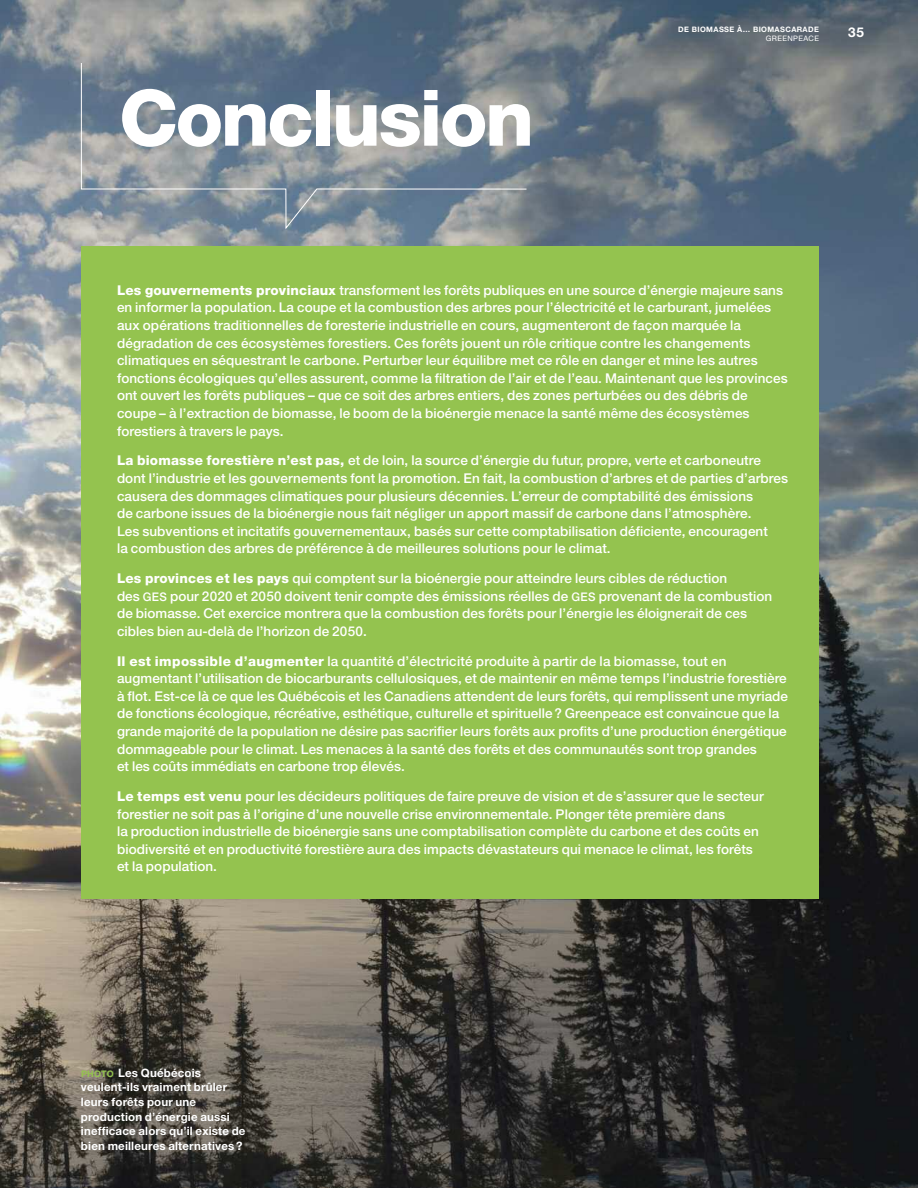
<style>
.page{position:relative;width:918px;height:1188px;background:#fff}
.page>*{position:absolute;margin:0;border:0;box-sizing:border-box;transform-origin:0 0}
.t1{font:800 78px "Helvetica Neue LT Std";letter-spacing:-.03em;color:#fff}
.t2{font:500 13.5px/17.7px "Helvetica Neue LT Std";letter-spacing:.005em;color:#fff}
.t3{font:700 13.5px "Helvetica Neue LT Std";color:#fff}
.t4{font:700 11.55px/14.5px "Helvetica Neue LT Std";letter-spacing:.015em;color:#fff}
.t5{font:700 7.5px "Helvetica Neue LT Std";letter-spacing:.05em;color:#fff}
.t6{font:7.5px "Helvetica Neue LT Std";letter-spacing:.05em;color:#fff}
.s1{font-weight:800}
.s2{font-size:11.85px}
.s3{font-size:9px;color:#94c34f}
</style>
<div class="page">
<img style="left:0;top:0;width:918px;height:1188px">
<div style="left:81px;top:246px;width:738px;height:652px;background:#94c34f"></div>
<svg style="left:81px;top:62px;width:446px;height:168px;background:#7c8995"></svg>
<h1 class="t1" style="left:119px;top:90px;width:417px">Conclusion</h1>
<p class="t5" style="left:678px;top:27px;width:142px">DE BIOMASSE À… BIOMASCARADE</p>
<p class="t6" style="left:766px;top:35px;width:55px">GREENPEACE</p>
<p class="t3" style="left:848px;top:27px;width:17px">35</p>
<p class="t2" style="left:117px;top:282px;width:672px"><span class="s1">Les gouvernements provinciaux</span> transforment les forêts publiques en une source d’énergie majeure sans en informer la population. La coupe et la combustion des arbres pour l’électricité et le carburant, jumelées aux opérations traditionnelles de foresterie industrielle en cours, augmenteront de façon marquée la dégradation de ces écosystèmes forestiers. Ces forêts jouent un rôle critique contre les changements climatiques en séquestrant le carbone. Perturber leur équilibre met ce rôle en danger et mine les autres fonctions écologiques qu’elles assurent, comme la filtration de l’air et de l’eau. Maintenant que les provinces ont ouvert les forêts publiques – que ce soit des arbres entiers, des zones perturbées ou des débris de coupe – à l’extraction de biomasse, le boom de la bioénergie menace la santé même des écosystèmes forestiers à travers le pays.</p>
<p class="t2" style="left:117px;top:453px;width:673px"><span class="s1">La biomasse forestière n’est pas,</span> et de loin, la source d’énergie du futur, propre, verte et carboneutre dont l’industrie et les gouvernements font la promotion. En fait, la combustion d’arbres et de parties d’arbres causera des dommages climatiques pour plusieurs décennies. L’erreur de comptabilité des émissions<br>de carbone issues de la bioénergie nous fait négliger un apport massif de carbone dans l’atmosphère.<br>Les subventions et incitatifs gouvernementaux, basés sur cette comptabilisation déficiente, encouragent<br>la combustion des arbres de préférence à de meilleures solutions pour le climat.</p>
<p class="t2" style="left:117px;top:571px;width:657px"><span class="s1">Les provinces et les pays</span> qui comptent sur la bioénergie pour atteindre leurs cibles de réduction<br>des <span class="s2">GES</span> pour 2020 et 2050 doivent tenir compte des émissions réelles de <span class="s2">GES</span> provenant de la combustion de biomasse. Cet exercice montrera que la combustion des forêts pour l’énergie les éloignerait de ces cibles bien au-delà de l’horizon de 2050.</p>
<p class="t2" style="left:117px;top:653px;width:673px"><span class="s1">Il est impossible d’augmenter</span> la quantité d’électricité produite à partir de la biomasse, tout en augmentant l’utilisation de biocarburants cellulosiques, et de maintenir en même temps l’industrie forestière à flot. Est-ce là ce que les Québécois et les Canadiens attendent de leurs forêts, qui remplissent une myriade de fonctions écologique, récréative, esthétique, culturelle et spirituelle ? Greenpeace est convaincue que la grande majorité de la population ne désire pas sacrifier leurs forêts aux profits d’une production énergétique dommageable pour le climat. Les menaces à la santé des forêts et des communautés sont trop grandes<br>et les coûts immédiats en carbone trop élevés.</p>
<p class="t2" style="left:117px;top:789px;width:648px"><span class="s1">Le temps est venu</span> pour les décideurs politiques de faire preuve de vision et de s’assurer que le secteur forestier ne soit pas à l’origine d’une nouvelle crise environnementale. Plonger tête première dans<br>la production industrielle de bioénergie sans une comptabilisation complète du carbone et des coûts en biodiversité et en productivité forestière aura des impacts dévastateurs qui menace le climat, les forêts et la population.</p>
<p class="t4" style="left:81px;top:1066px;width:166px"><span class="s3">PHOTO</span> Les Québécois veulent-ils vraiment brûler leurs forêts pour une production d’énergie aussi inefficace alors qu’il existe de bien meilleures alternatives ?</p>
</div>
